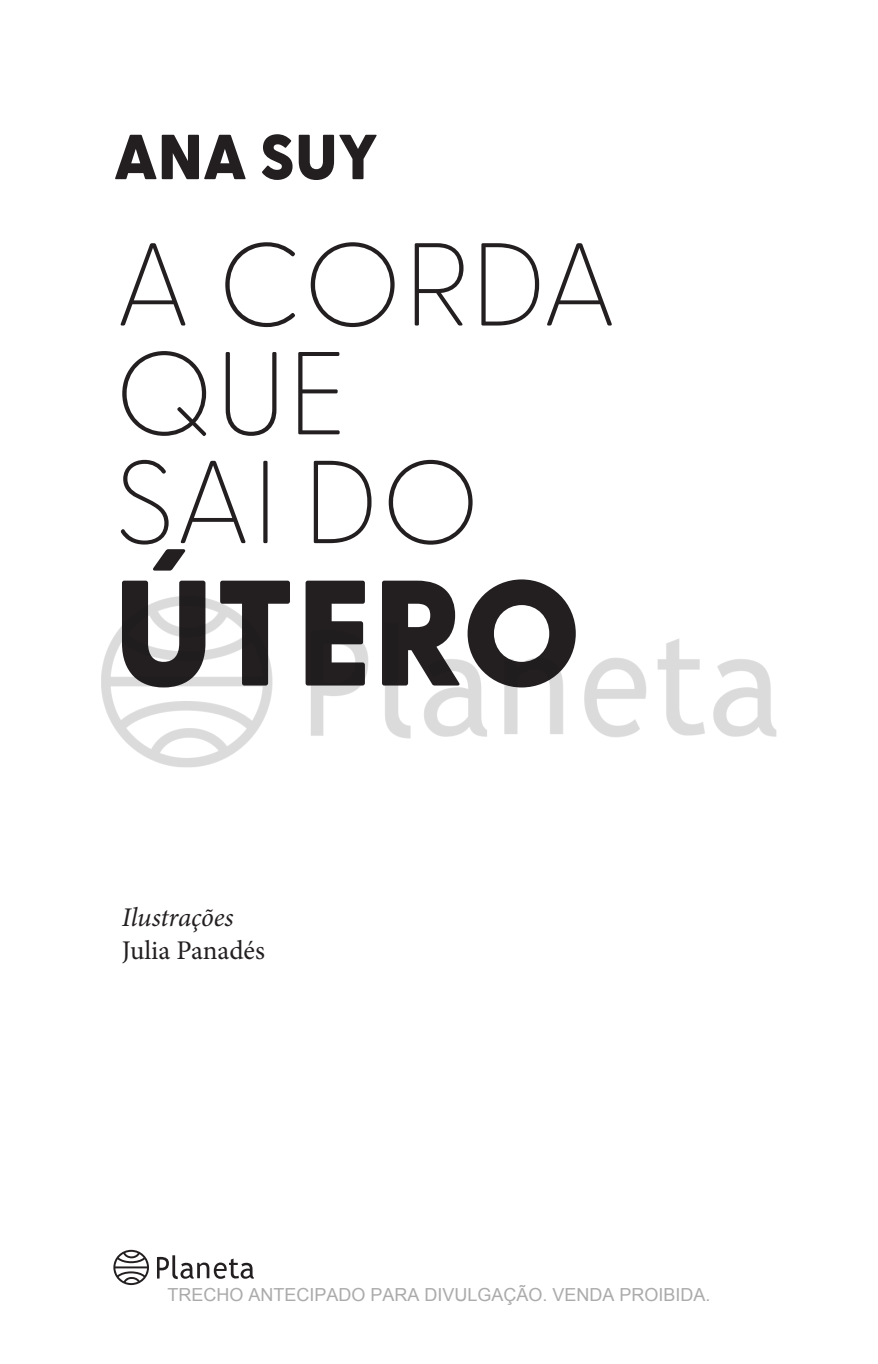
<style>
.page{position:relative;width:878px;height:1364px;background:#fff}
.page>*{position:absolute;margin:0;border:0;box-sizing:border-box;transform-origin:0 0}
.t1{font:27px "Minion Pro";color:#231f20}
.t2{font:italic 27px "Minion Pro";letter-spacing:-.005em;color:#231f20}
.t3{font:18px "Arial";color:#ababab}
</style>
<div class="page">
<svg style="left:121px;top:460px;width:351px;height:85px"></svg>
<svg style="left:122px;top:351px;width:218px;height:85px"></svg>
<svg style="left:120px;top:242px;width:492px;height:85px"></svg>
<svg style="left:122px;top:549px;width:426px;height:37px"></svg>
<svg style="left:157px;top:1255px;width:97px;height:24px"></svg>
<svg style="left:113px;top:1250px;width:36px;height:35px"></svg>
<svg style="left:115px;top:134px;width:262px;height:46px"></svg>
<img style="left:101px;top:586px;width:676px;height:182px">
<h1 class="t2" style="left:122px;top:899px;width:113px">Ilustrações</h1>
<h1 class="t1" style="left:122px;top:932px;width:145px">Julia Panadés</h1>
<p class="t3" style="left:167px;top:1282px;width:545px">TRECHO ANTECIPADO PARA DIVULGAÇÃO. VENDA PROIBIDA.</p>
</div>
